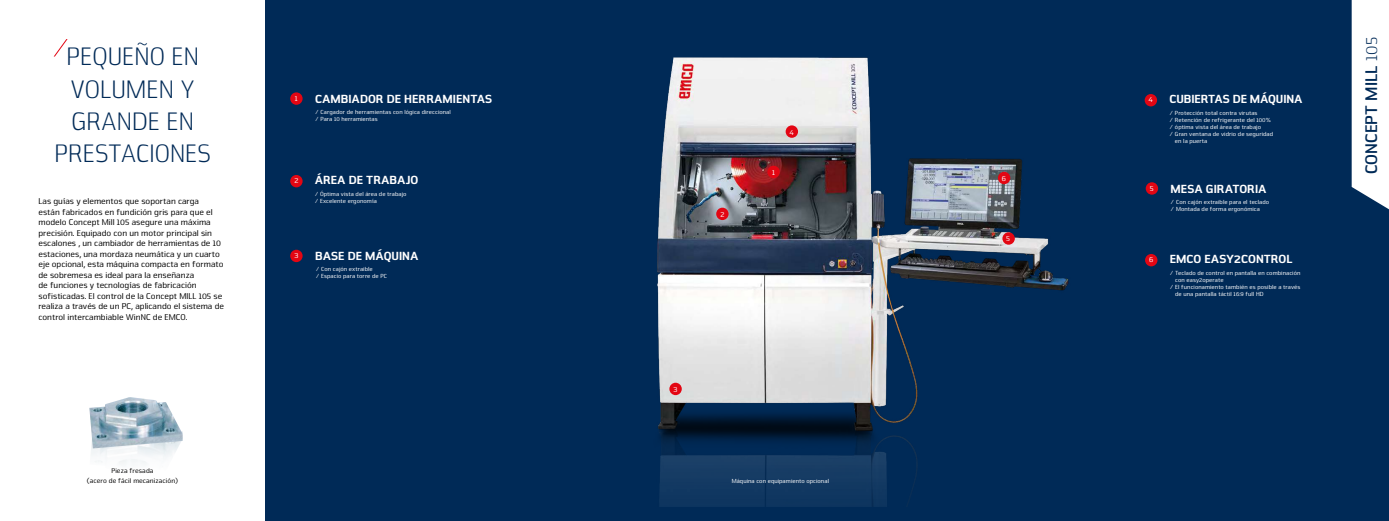
<style>
.page{position:relative;width:1389px;height:521px;background:#fff}
.page>*{position:absolute;margin:0;border:0;box-sizing:border-box;transform-origin:0 0}
.t1{font:300 26.25px/32.4px "Nuri Pro";color:#002a57;text-align:center}
.t2{font:700 17.5px "Nuri Pro";color:#002a57}
.t3{font:900 12.25px "Nuri Pro";color:#fff}
.t4{font:8.75px/10.5px "Nuri Pro";color:#000}
.t5{font:7.88px "Nuri Pro";color:#fff}
.t6{font:7px/10.5px "Nuri Pro";letter-spacing:.01em;color:#000;text-align:center}
.t7{font:6.12px/7px "Nuri Pro";letter-spacing:.01em;color:#fff}
.s1{font-weight:300}
</style>
<div class="page">
<div style="left:265px;top:0;width:1124px;height:521px;background:#002a57"></div>
<img style="left:657px;top:57px;width:412px;height:449px">
<svg style="left:54px;top:39px;width:14px;height:18px"></svg>
<div style="left:786px;top:125px;width:12px;height:13px;background:#e30613;border-radius:50%"></div>
<div style="left:1002px;top:232px;width:13px;height:13px;background:#e30613;border-radius:50%"></div>
<div style="left:716px;top:208px;width:13px;height:12px;background:#e30613;border-radius:50%"></div>
<div style="left:767px;top:166px;width:13px;height:12px;background:#e30613;border-radius:50%"></div>
<div style="left:669px;top:383px;width:13px;height:12px;background:#e30613;border-radius:50%"></div>
<div style="left:290px;top:92px;width:13px;height:13px;background:#e30613;border-radius:50%"></div>
<div style="left:290px;top:175px;width:13px;height:12px;background:#e30613;border-radius:50%"></div>
<div style="left:290px;top:250px;width:13px;height:12px;background:#e30613;border-radius:50%"></div>
<div style="left:1145px;top:94px;width:12px;height:12px;background:#e30613;border-radius:50%"></div>
<div style="left:1146px;top:182px;width:12px;height:13px;background:#e30613;border-radius:50%"></div>
<img style="left:89px;top:397px;width:94px;height:51px">
<div style="left:1352px;top:0;width:37px;height:209px;background:#fff"></div>
<div style="left:998px;top:172px;width:12px;height:12px;background:#e30613;border-radius:50%"></div>
<div style="left:1145px;top:254px;width:12px;height:12px;background:#e30613;border-radius:50%"></div>
<h1 class="t1" style="left:54px;top:41px;width:158px">PEQUEÑO EN<br>VOLUMEN Y<br>GRANDE EN<br>PRESTACIONES</h1>
<p class="t4" style="left:38px;top:196px;width:187px">Las guías y elementos que soportan carga<br>están fabricados en fundición gris para que el modelo Concept Mill 105 asegure una máxima precisión. Equipado con un motor principal sin escalones , un cambiador de herramientas de 10 estaciones, una mordaza neumática y un cuarto eje opcional, esta máquina compacta en formato de sobremesa es ideal para la enseñanza<br>de funciones y tecnologías de fabricación sofisticadas. El control de la Concept MILL 105 se realiza a través de un PC, aplicando el sistema de control intercambiable WinNC de EMCO.</p>
<p class="t6" style="left:87px;top:465px;width:93px">Pieza fresada<br>(acero de fácil mecanización)</p>
<p class="t5" style="left:295px;top:94px;width:4px">1</p>
<h3 class="t3" style="left:315px;top:91px;width:179px">CAMBIADOR DE HERRAMIENTAS</h3>
<p class="t7" style="left:315px;top:109px;width:137px">/ Cargador de herramientas con lógica direccional / Para 10 herramientas</p>
<p class="t5" style="left:294px;top:176px;width:6px">2</p>
<h3 class="t3" style="left:315px;top:173px;width:105px">ÁREA DE TRABAJO</h3>
<p class="t7" style="left:315px;top:191px;width:93px">/ Óptima vista del área de trabajo / Excelente ergonomía</p>
<p class="t5" style="left:294px;top:251px;width:6px">3</p>
<h3 class="t3" style="left:315px;top:248px;width:105px">BASE DE MÁQUINA</h3>
<p class="t7" style="left:316px;top:266px;width:73px">/ Con cajón extraible<br>/ Espacio para torre de PC</p>
<p class="t5" style="left:720px;top:210px;width:6px">2</p>
<p class="t5" style="left:772px;top:168px;width:4px">1</p>
<p class="t5" style="left:790px;top:127px;width:6px">4</p>
<p class="t5" style="left:674px;top:384px;width:6px">3</p>
<p class="t7" style="left:732px;top:477px;width:99px">Máquina con equipamiento opcional</p>
<p class="t5" style="left:1002px;top:173px;width:6px">6</p>
<p class="t5" style="left:1006px;top:234px;width:5px">5</p>
<p class="t5" style="left:1149px;top:95px;width:6px">4</p>
<h3 class="t3" style="left:1170px;top:92px;width:134px">CUBIERTAS DE MÁQUINA</h3>
<p class="t7" style="left:1170px;top:110px;width:89px">/ Protección total contra virutas</p>
<p class="t7" style="left:1170px;top:117px;width:103px">/ Retención de refrigerante del 100%</p>
<p class="t7" style="left:1170px;top:124px;width:93px">/ óptima vista del área de trabajo</p>
<p class="t7" style="left:1170px;top:131px;width:105px">/ Gran ventana de vidrio de seguridad</p>
<p class="t7" style="left:1175px;top:138px;width:34px">en la puerta</p>
<h2 class="t2" style="left:1361px;top:174px;width:139px;rotate:-90deg">CONCEPT MILL <span class="s1">105</span></h2>
<p class="t5" style="left:1150px;top:184px;width:5px">5</p>
<h3 class="t3" style="left:1171px;top:181px;width:97px">MESA GIRATORIA</h3>
<p class="t7" style="left:1171px;top:199px;width:100px">/ Con cajón extraible para el teclado / Montada de forma ergonómica</p>
<p class="t5" style="left:1149px;top:255px;width:6px">6</p>
<h3 class="t3" style="left:1170px;top:252px;width:124px">EMCO EASY2CONTROL</h3>
<p class="t7" style="left:1170px;top:270px;width:132px">/ Teclado de control en pantalla en combinación</p>
<p class="t7" style="left:1175px;top:277px;width:50px">con easy2operate</p>
<p class="t7" style="left:1170px;top:284px;width:132px">/ El funcionamiento también es posible a través</p>
<p class="t7" style="left:1175px;top:291px;width:90px">de una pantalla táctil 16:9 full HD</p>
</div>
